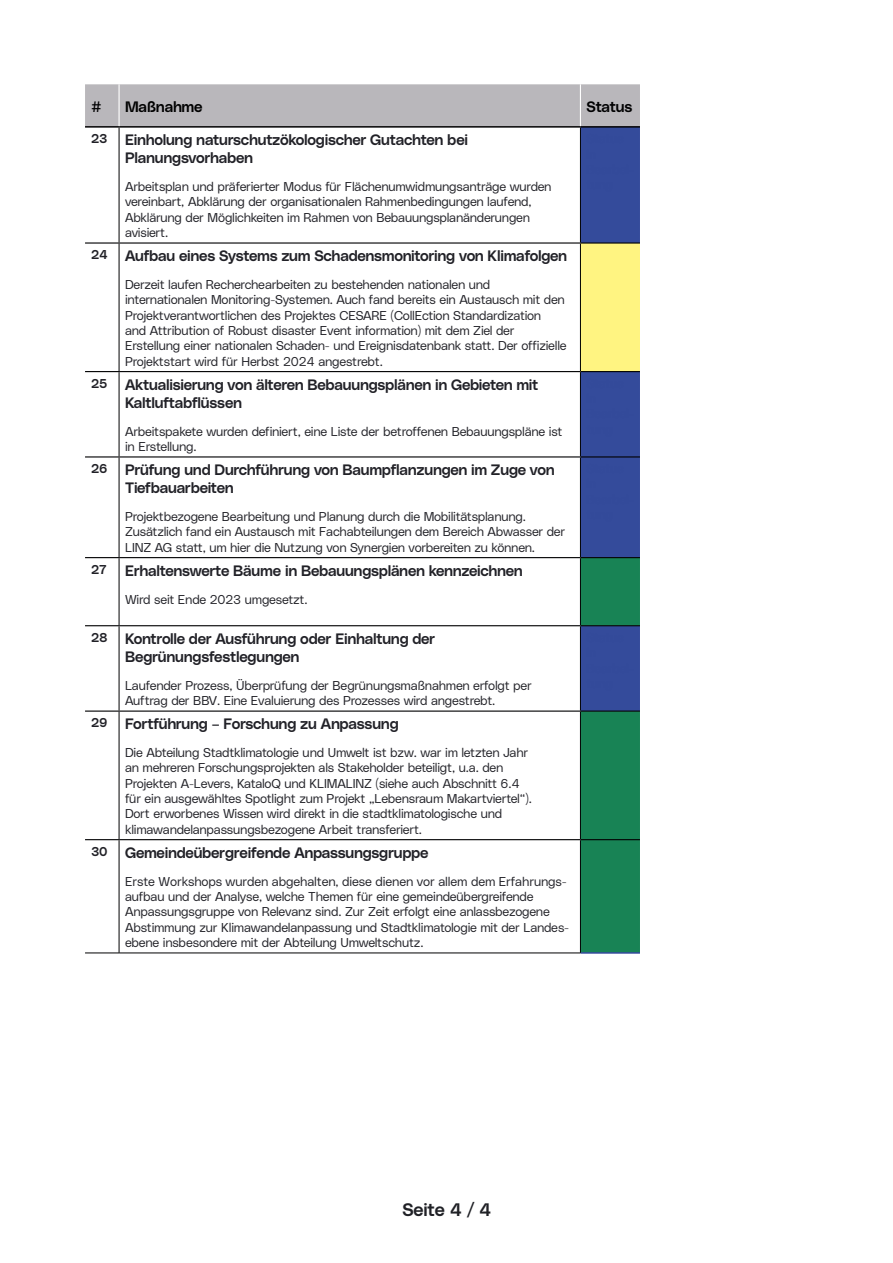
<style>
.page{position:relative;width:893px;height:1263px;background:#fff}
.page>*{position:absolute;margin:0;border:0;box-sizing:border-box;transform-origin:0 0}
.t1{font:18px "Lentia Nova Median";letter-spacing:-.005em;color:#202126}
.Tabelle_fett{font:15px/18px "Lentia Nova Median";letter-spacing:-.02em;color:#212127}
.Tabelle_fließtext_klein{font:15px "Lentia Nova Median";letter-spacing:-.02em;color:#212127}
.Tabelle_fließtext_klein-2{font:15px "Lentia Nova Median";letter-spacing:-.01em;color:#000}
.Tabelle_fließtext_klein-3{font:15px "Lentia Nova Median";letter-spacing:-.02em;color:#010102}
.Tabelle_farbig_Kapitel_10{font:15px "Lentia Nova Median";color:#010102}
.Tabelle_fließtext_klein-4{font:12.75px/15.3px "Lentia Nova Slim";letter-spacing:-.02em;color:#212127}
.Tabelle_fließtext_klein-5{font:12.75px "Lentia Nova Median";letter-spacing:-.01em;color:#212127}
</style>
<div class="page">
<svg style="left:85px;top:84px;width:555px;height:869px"></svg>
<hr style="left:580px;top:84px;width:1px;height:42px;background:#fff">
<hr style="left:85px;top:126px;width:34px;height:2px;background:#010102">
<hr style="left:119px;top:126px;width:461px;height:2px;background:#010102">
<hr style="left:580px;top:126px;width:60px;height:2px;background:#010102">
<hr style="left:118px;top:84px;width:2px;height:42px;background:#fff">
<hr style="left:85px;top:953px;width:34px;height:1px;background:#010102">
<hr style="left:119px;top:953px;width:462px;height:1px;background:#010102">
<hr style="left:581px;top:952px;width:59px;height:2px;background:#334a9a">
<hr style="left:119px;top:128px;width:1px;height:114px;background:#010102">
<hr style="left:580px;top:128px;width:1px;height:114px;background:#010102">
<hr style="left:119px;top:244px;width:1px;height:127px;background:#010102">
<hr style="left:580px;top:244px;width:1px;height:127px;background:#010102">
<hr style="left:119px;top:372px;width:1px;height:84px;background:#010102">
<hr style="left:580px;top:372px;width:1px;height:84px;background:#010102">
<hr style="left:119px;top:457px;width:1px;height:100px;background:#010102">
<hr style="left:580px;top:457px;width:1px;height:100px;background:#010102">
<hr style="left:119px;top:558px;width:1px;height:67px;background:#010102">
<hr style="left:580px;top:558px;width:1px;height:67px;background:#010102">
<hr style="left:119px;top:626px;width:1px;height:84px;background:#010102">
<hr style="left:580px;top:626px;width:1px;height:84px;background:#010102">
<hr style="left:119px;top:712px;width:1px;height:127px;background:#010102">
<hr style="left:580px;top:712px;width:1px;height:127px;background:#010102">
<hr style="left:119px;top:840px;width:1px;height:113px;background:#010102">
<hr style="left:580px;top:840px;width:1px;height:113px;background:#010102">
<hr style="left:85px;top:242px;width:34px;height:2px;background:#010102">
<hr style="left:119px;top:242px;width:461px;height:2px;background:#010102">
<hr style="left:580px;top:242px;width:60px;height:2px;background:#010102">
<hr style="left:85px;top:371px;width:34px;height:1px;background:#010102">
<hr style="left:119px;top:371px;width:461px;height:1px;background:#010102">
<hr style="left:580px;top:371px;width:60px;height:1px;background:#010102">
<hr style="left:85px;top:456px;width:34px;height:1px;background:#010102">
<hr style="left:119px;top:456px;width:461px;height:1px;background:#010102">
<hr style="left:580px;top:456px;width:60px;height:1px;background:#010102">
<hr style="left:85px;top:557px;width:34px;height:1px;background:#010102">
<hr style="left:119px;top:557px;width:461px;height:1px;background:#010102">
<hr style="left:580px;top:557px;width:60px;height:1px;background:#010102">
<hr style="left:85px;top:625px;width:34px;height:1px;background:#010102">
<hr style="left:119px;top:625px;width:461px;height:1px;background:#010102">
<hr style="left:580px;top:625px;width:60px;height:1px;background:#010102">
<hr style="left:85px;top:710px;width:34px;height:2px;background:#010102">
<hr style="left:119px;top:710px;width:461px;height:2px;background:#010102">
<hr style="left:580px;top:710px;width:60px;height:2px;background:#010102">
<hr style="left:85px;top:839px;width:34px;height:1px;background:#010102">
<hr style="left:119px;top:839px;width:461px;height:1px;background:#010102">
<hr style="left:580px;top:839px;width:60px;height:1px;background:#010102">
<p class="Tabelle_farbig_Kapitel_10" style="left:91px;top:95px;width:12px">#</p>
<p class="Tabelle_fließtext_klein-2" style="left:125px;top:95px;width:79px">Maßnahme</p>
<p class="Tabelle_fließtext_klein-3" style="left:586px;top:95px;width:47px">Status</p>
<p class="Tabelle_fließtext_klein-5" style="left:91px;top:129px;width:18px">23</p>
<p class="Tabelle_fett" style="left:125px;top:129px;width:344px">Einholung naturschutzökologischer Gutachten bei<br>Planungsvorhaben</p>
<p class="Tabelle_fließtext_klein-4" style="left:125px;top:178px;width:428px">Arbeitsplan und präferierter Modus für Flächenumwidmungsanträge wurden vereinbart, Abklärung der organisationalen Rahmenbedingungen laufend, Abklärung der Möglichkeiten im Rahmen von Bebauungsplanänderungen avisiert.</p>
<p class="Tabelle_fließtext_klein-5" style="left:91px;top:245px;width:18px">24</p>
<p class="Tabelle_fett" style="left:125px;top:245px;width:444px">Aufbau eines Systems zum Schadensmonitoring von Klimafolgen</p>
<p class="Tabelle_fließtext_klein-4" style="left:125px;top:276px;width:443px">Derzeit laufen Recherchearbeiten zu bestehenden nationalen und internationalen Monitoring-Systemen. Auch fand bereits ein Austausch mit den Projektverantwortlichen des Projektes CESARE (CollEction Standardization<br>and Attribution of Robust disaster Event information) mit dem Ziel der Erstellung einer nationalen Schaden- und Ereignisdatenbank statt. Der offizielle Projektstart wird für Herbst 2024 angestrebt.</p>
<p class="Tabelle_fließtext_klein-5" style="left:91px;top:373px;width:18px">25</p>
<p class="Tabelle_fett" style="left:125px;top:374px;width:415px">Aktualisierung von älteren Bebauungsplänen in Gebieten mit<br>Kaltluftabflüssen</p>
<p class="Tabelle_fließtext_klein-4" style="left:125px;top:423px;width:439px">Arbeitspakete wurden definiert, eine Liste der betroffenen Bebauungspläne ist in Erstellung.</p>
<p class="Tabelle_fließtext_klein-5" style="left:91px;top:459px;width:18px">26</p>
<p class="Tabelle_fett" style="left:125px;top:459px;width:431px">Prüfung und Durchführung von Baumpflanzungen im Zuge von<br>Tiefbauarbeiten</p>
<p class="Tabelle_fließtext_klein-4" style="left:125px;top:508px;width:442px">Projektbezogene Bearbeitung und Planung durch die Mobilitätsplanung.<br>Zusätzlich fand ein Austausch mit Fachabteilungen dem Bereich Abwasser der<br>LINZ AG statt, um hier die Nutzung von Synergien vorbereiten zu können.</p>
<p class="Tabelle_fließtext_klein-5" style="left:91px;top:559px;width:17px">27</p>
<p class="Tabelle_fett" style="left:125px;top:560px;width:399px">Erhaltenswerte Bäume in Bebauungsplänen kennzeichnen</p>
<p class="Tabelle_fließtext_klein-4" style="left:125px;top:591px;width:184px">Wird seit Ende 2023 umgesetzt.</p>
<p class="Tabelle_fließtext_klein-5" style="left:91px;top:627px;width:18px">28</p>
<p class="Tabelle_fett" style="left:125px;top:628px;width:312px">Kontrolle der Ausführung oder Einhaltung der<br>Begrünungsfestlegungen</p>
<p class="Tabelle_fließtext_klein-4" style="left:125px;top:677px;width:408px">Laufender Prozess, Überprüfung der Begrünungsmaßnahmen erfolgt per<br>Auftrag der BBV. Eine Evaluierung des Prozesses wird angestrebt.</p>
<p class="Tabelle_fließtext_klein-5" style="left:91px;top:713px;width:18px">29</p>
<p class="Tabelle_fett" style="left:125px;top:713px;width:275px">Fortführung – Forschung zu Anpassung</p>
<p class="Tabelle_fließtext_klein-4" style="left:125px;top:744px;width:408px">Die Abteilung Stadtklimatologie und Umwelt ist bzw. war im letzten Jahr an mehreren Forschungsprojekten als Stakeholder beteiligt, u.a. den Projekten A-Levers, KataloQ und KLIMALINZ (siehe auch Abschnitt 6.4 für ein ausgewähltes Spotlight zum Projekt „Lebensraum Makartviertel“).<br>Dort erworbenes Wissen wird direkt in die stadtklimatologische und klimawandelanpassungsbezogene Arbeit transferiert.</p>
<p class="Tabelle_fließtext_klein-5" style="left:91px;top:841px;width:18px">30</p>
<p class="Tabelle_fließtext_klein" style="left:125px;top:841px;width:305px">Gemeindeübergreifende Anpassungsgruppe</p>
<p class="Tabelle_fließtext_klein-4" style="left:125px;top:873px;width:446px">Erste Workshops wurden abgehalten, diese dienen vor allem dem Erfahrungs&shy;aufbau und der Analyse, welche Themen für eine gemeindeübergreifende Anpassungsgruppe von Relevanz sind. Zur Zeit erfolgt eine anlassbezogene Abstimmung zur Klimawandelanpassung und Stadtklimatologie mit der Landes&shy;ebene insbesondere mit der Abteilung Umweltschutz.</p>
<h1 class="t1" style="left:402px;top:1195px;width:91px">Seite 4 / 4</h1>
</div>
